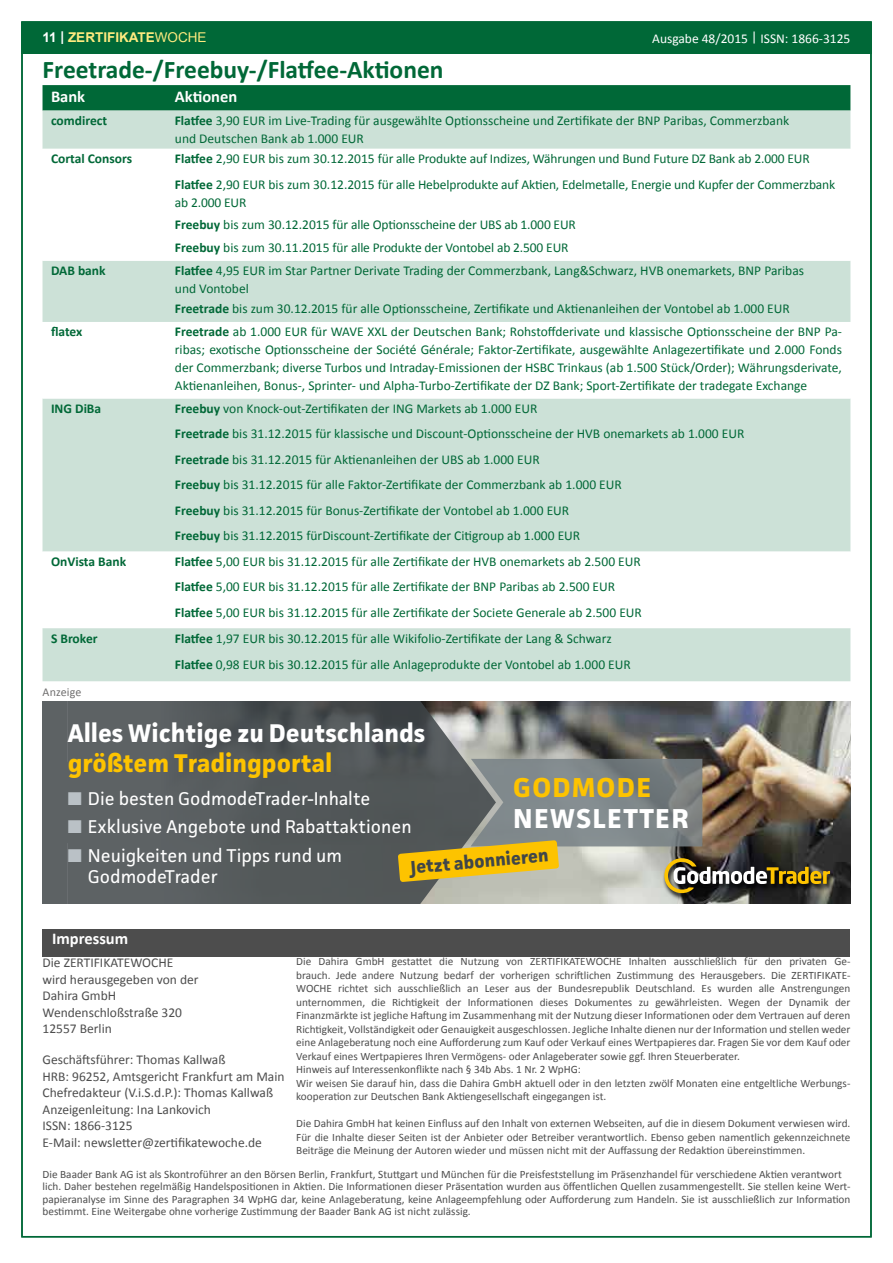
<style>
.page{position:relative;width:893px;height:1263px;background:#fff}
.page>*{position:absolute;margin:0;border:0;box-sizing:border-box;transform-origin:0 0}
.t1{font:700 27.45px "Facit";letter-spacing:.05em;color:#fff}
.t2{font:700 27.45px "Facit";letter-spacing:.05em;color:#fdc300}
.t3{font:700 25.65px "Facit";color:#fff}
.t4{font:700 25.65px "Facit";color:#fdc300}
.t5{font:700 25.5px "Calibri";color:#006837}
.t6{font:18.6px/21.5px "Facit";color:#fff}
.t7{font:700 18.45px "Facit";color:#404649}
.t8{font:700 16.5px "Calibri";color:#fff}
.t9{font:13.5px/25.5px "Calibri";color:#006837}
.t10{font:13.5px/16.5px "Calibri";color:#4d4d4d}
.t11{font:700 13.5px "Calibri";color:#006837}
.t12{font:13.5px "Calibri";color:#fff}
.t13{font:700 13.5px "Arial";color:#ffeb7f}
.t14{font:12px "Calibri";letter-spacing:.005em;color:#706f6f}
.t15{font:11.25px/13.5px "Calibri";color:#4d4d4d}
.s1{color:#fff}
.s2{font-weight:400}
.s3{font-weight:700}
.s4{color:#bac1c6}
</style>
<div class="page">
<div style="left:21px;top:22px;width:851px;height:32px;background:#006837"></div>
<svg style="left:43px;top:85px;width:807px;height:26px"></svg>
<div style="left:43px;top:111px;width:807px;height:570px;background:#cce1d7"></div>
<svg style="left:43px;top:149px;width:807px;height:479px"></svg>
<div style="left:43px;top:929px;width:807px;height:28px;background:#4d4d4d"></div>
<img style="left:496px;top:702px;width:354px;height:202px">
<svg style="left:662px;top:857px;width:175px;height:43px"></svg>
<svg style="left:43px;top:702px;width:453px;height:202px;fill:#575c5e"></svg>
<img style="left:398px;top:759px;width:432px;height:134px">
<p class="t13" style="left:43px;top:29px;width:166px"><span class="s1">11 |</span> ZERTIFIKATE<span class="s2">WOCHE</span></p>
<p class="t12" style="left:652px;top:30px;width:200px">Ausgabe 48/2015 | ISSN: 1866-3125</p>
<h3 class="t5" style="left:43px;top:54px;width:403px">Freetrade-/Freebuy-/Flatfee-Aktionen</h3>
<p class="t8" style="left:51px;top:86px;width:36px">Bank</p>
<p class="t8" style="left:175px;top:86px;width:64px">Aktionen</p>
<p class="t11" style="left:51px;top:112px;width:58px">comdirect</p>
<p class="t9" style="left:175px;top:112px;width:616px;line-height:18px"><span class="s3">Flatfee</span> 3,90 EUR im Live-Trading für ausgewählte Optionsscheine und Zertifikate der BNP Paribas, Commerzbank und Deutschen Bank ab 1.000 EUR</p>
<p class="t11" style="left:51px;top:150px;width:83px">Cortal Consors</p>
<p class="t9" style="left:175px;top:146px;width:662px"><span class="s3">Flatfee</span> 2,90 EUR bis zum 30.12.2015 für alle Produkte auf Indizes, Währungen und Bund Future DZ Bank ab 2.000 EUR<br><span class="s3">Flatfee</span> 2,90 EUR bis zum 30.12.2015 für alle Hebelprodukte auf Aktien, Edelmetalle, Energie und Kupfer der Commerzbank</p>
<p class="t9" style="left:175px;top:191px;width:402px;line-height:22.6px">ab 2.000 EUR<br><span class="s3">Freebuy</span> bis zum 30.12.2015 für alle Optionsscheine der UBS ab 1.000 EUR<br><span class="s3">Freebuy</span> bis zum 30.11.2015 für alle Produkte der Vontobel ab 2.500 EUR</p>
<p class="t11" style="left:51px;top:262px;width:56px">DAB bank</p>
<p class="t9" style="left:175px;top:262px;width:631px;line-height:18px"><span class="s3">Flatfee</span> 4,95 EUR im Star Partner Derivate Trading der Commerzbank, Lang&amp;Schwarz, HVB onemarkets, BNP Paribas und Vontobel</p>
<p class="t9" style="left:175px;top:296px;width:616px"><span class="s3">Freetrade</span> bis zum 30.12.2015 für alle Optionsscheine, Zertifikate und Aktienanleihen der Vontobel ab 1.000 EUR</p>
<p class="t11" style="left:51px;top:323px;width:33px">flatex</p>
<p class="t9" style="left:175px;top:323px;width:668px;line-height:18px;text-align:justify"><span class="s3">Freetrade</span> ab 1.000 EUR für WAVE XXL der Deutschen Bank; Rohstoffderivate und klassische Optionsscheine der BNP Pa&shy;ribas; exotische Optionsscheine der Société Générale; Faktor-Zertifikate, ausgewählte Anlagezertifikate und 2.000 Fonds der Commerzbank; diverse Turbos und Intraday-Emissionen der HSBC Trinkaus (ab 1.500 Stück/Order); Währungsderivate, Aktienanleihen, Bonus-, Sprinter- und Alpha-Turbo-Zertifikate der DZ Bank; Sport-Zertifikate der tradegate Exchange</p>
<p class="t11" style="left:51px;top:400px;width:52px">ING DiBa</p>
<p class="t9" style="left:175px;top:396px;width:571px"><span class="s3">Freebuy</span> von Knock-out-Zertifikaten der ING Markets ab 1.000 EUR<br><span class="s3">Freetrade</span> bis 31.12.2015 für klassische und Discount-Optionsscheine der HVB onemarkets ab 1.000 EUR <span class="s3">Freetrade</span> bis 31.12.2015 für Aktienanleihen der UBS ab 1.000 EUR<br><span class="s3">Freebuy</span> bis 31.12.2015 für alle Faktor-Zertifikate der Commerzbank ab 1.000 EUR<br><span class="s3">Freebuy</span> bis 31.12.2015 für Bonus-Zertifikate der Vontobel ab 1.000 EUR<br><span class="s3">Freebuy</span> bis 31.12.2015 fürDiscount-Zertifikate der Citigroup ab 1.000 EUR</p>
<p class="t11" style="left:51px;top:553px;width:77px">OnVista Bank</p>
<p class="t9" style="left:175px;top:549px;width:469px"><span class="s3">Flatfee</span> 5,00 EUR bis 31.12.2015 für alle Zertifikate der HVB onemarkets ab 2.500 EUR<br><span class="s3">Flatfee</span> 5,00 EUR bis 31.12.2015 für alle Zertifikate der BNP Paribas ab 2.500 EUR<br><span class="s3">Flatfee</span> 5,00 EUR bis 31.12.2015 für alle Zertifikate der Societe Generale ab 2.500 EUR</p>
<p class="t11" style="left:51px;top:629px;width:48px">S Broker</p>
<p class="t9" style="left:175px;top:625px;width:457px;line-height:26.5px"><span class="s3">Flatfee</span> 1,97 EUR bis 30.12.2015 für alle Wikifolio-Zertifikate der Lang &amp; Schwarz<br><span class="s3">Flatfee</span> 0,98 EUR bis 30.12.2015 für alle Anlageprodukte der Vontobel ab 1.000 EUR</p>
<p class="t14" style="left:43px;top:684px;width:40px">Anzeige</p>
<h2 class="t3" style="left:68px;top:717px;width:359px">Alles Wichtige zu Deutschlands</h2>
<h2 class="t4" style="left:68px;top:747px;width:266px">größtem Tradingportal</h2>
<h1 class="t2" style="left:513px;top:770px;width:139px">GODMODE</h1>
<h1 class="t1" style="left:513px;top:802px;width:177px">NEWSLETTER</h1>
<h3 class="t7" style="left:409px;top:856px;width:140px;rotate:-5deg">Jetzt abonnieren</h3>
<h3 class="t6" style="left:68px;top:787px;width:304px"><span class="s4">■</span> Die besten GodmodeTrader-Inhalte</h3>
<h3 class="t6" style="left:68px;top:816px;width:345px"><span class="s4">■</span> Exklusive Angebote und Rabattaktionen</h3>
<h3 class="t6" style="left:88px;top:844px;width:256px;text-indent:-20px"><span class="s4">■</span> Neuigkeiten und Tipps rund um<br>GodmodeTrader</h3>
<p class="t8" style="left:52px;top:928px;width:78px">Impressum</p>
<p class="t15" style="left:296px;top:955px;width:556px">Die Dahira GmbH gestattet die Nutzung von ZERTIFIKATEWOCHE Inhalten ausschließlich für den privaten Ge&shy;brauch. Jede andere Nutzung bedarf der vorherigen schriftlichen Zustimmung des Herausgebers. Die ZERTIFIKATE-WOCHE richtet sich ausschließlich an Leser aus der Bundesrepublik Deutschland. Es wurden alle Anstrengungen unternommen, die Richtigkeit der Informationen dieses Dokumentes zu gewährleisten. Wegen der Dynamik der Finanzmärkte ist jegliche Haftung im Zusammenhang mit der Nutzung dieser Informationen oder dem Vertrauen auf deren Richtigkeit, Vollständigkeit oder Genauigkeit ausgeschlossen. Jegliche Inhalte dienen nur der Information und stellen weder eine Anlageberatung noch eine Aufforderung zum Kauf oder Verkauf eines Wertpapieres dar. Fragen Sie vor dem Kauf oder Verkauf eines Wertpapieres Ihren Vermögens- oder Anlageberater sowie ggf. Ihren Steuerberater.<br>Hinweis auf Interessenkonflikte nach § 34b Abs. 1 Nr. 2 WpHG:<br>Wir weisen Sie darauf hin, dass die Dahira GmbH aktuell oder in den letzten zwölf Monaten eine entgeltliche Werbungs&shy;kooperation zur Deutschen Bank Aktiengesellschaft eingegangen ist.</p>
<p class="t15" style="left:296px;top:1117px;width:556px;text-align:justify">Die Dahira GmbH hat keinen Einfluss auf den Inhalt von externen Webseiten, auf die in diesem Dokument verwiesen wird.<br>Für die Inhalte dieser Seiten ist der Anbieter oder Betreiber verantwortlich. Ebenso geben namentlich gekennzeichnete Beiträge die Meinung der Autoren wieder und müssen nicht mit der Auffassung der Redaktion übereinstimmen.</p>
<p class="t15" style="left:43px;top:1169px;width:809px;line-height:12px">Die Baader Bank AG ist als Skontroführer an den Börsen Berlin, Frankfurt, Stuttgart und München für die Preisfeststellung im Präsenzhandel für verschiedene Aktien verantwort lich. Daher bestehen regelmäßig Handelspositionen in Aktien. Die Informationen dieser Präsentation wurden aus öffentlichen Quellen zusammengestellt. Sie stellen keine Wert&shy;papieranalyse im Sinne des Paragraphen 34 WpHG dar, keine Anlageberatung, keine Anlageempfehlung oder Aufforderung zum Handeln. Sie ist ausschließlich zur Information bestimmt. Eine Weitergabe ohne vorherige Zustimmung der Baader Bank AG ist nicht zulässig.</p>
<p class="t10" style="left:43px;top:954px;width:158px">Die ZERTIFIKATEWOCHE wird herausgegeben von der<br>Dahira GmbH<br>Wendenschloßstraße 320<br>12557 Berlin</p>
<p class="t10" style="left:43px;top:1051px;width:243px">Geschäftsführer: Thomas Kallwaß<br>HRB: 96252, Amtsgericht Frankfurt am Main Chefredakteur (V.i.S.d.P.): Thomas Kallwaß Anzeigenleitung: Ina Lankovich<br>ISSN: 1866-3125<br>E-Mail: newsletter@zertifikatewoche.de</p>
</div>
